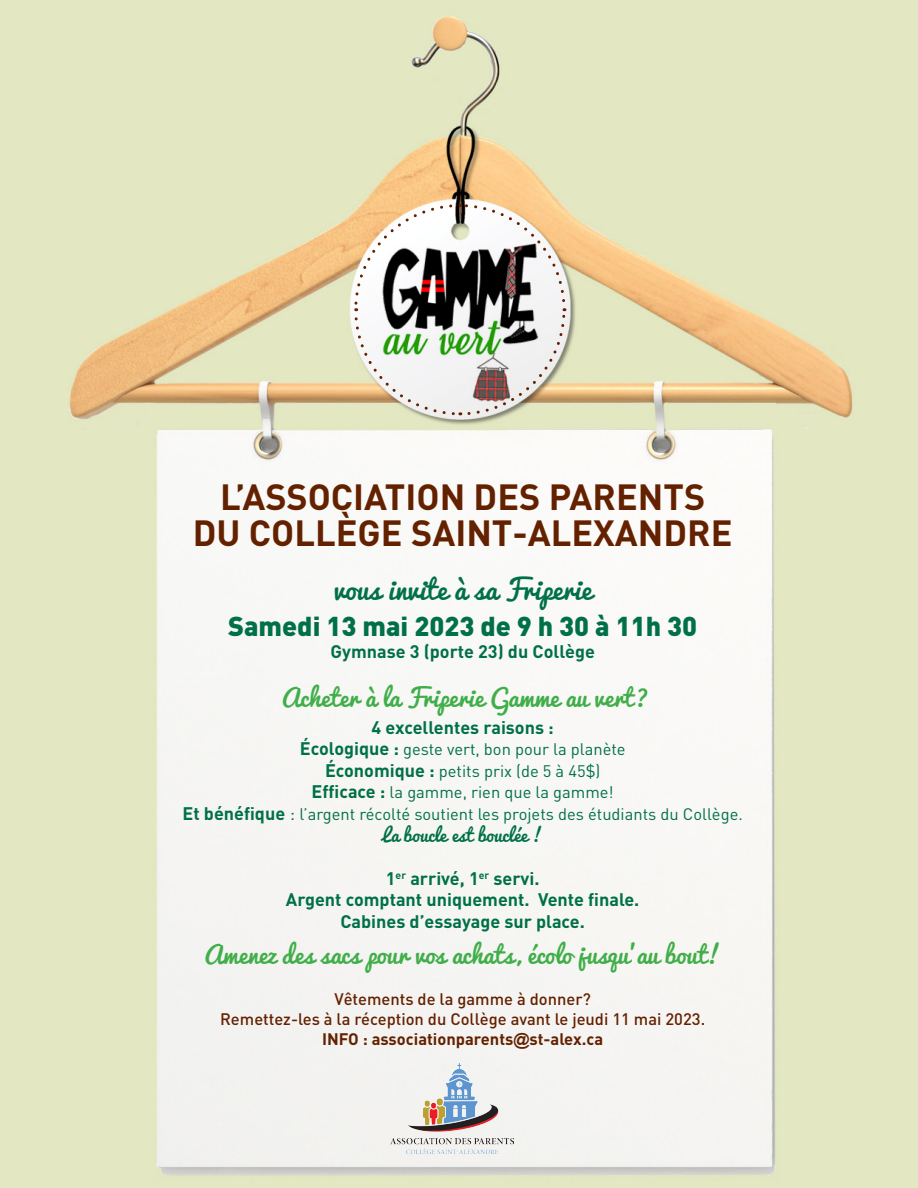
<style>
.page{position:relative;width:918px;height:1188px;background:#fff}
.page>*{position:absolute;margin:0;border:0;box-sizing:border-box;transform-origin:0 0}
.t1{font:700 36px "DIN";color:#642100}
.t2{font:900 27px "DIN";color:#007049}
.t3{font:27px "Pacifico";color:#007049}
.t4{font:24px "Pacifico";color:#40ae49}
.t5{font:700 18px "DIN";color:#007049}
.t6{font:18px "Pacifico";color:#007049}
.t7{font:16.5px "DIN";color:#007049}
.t8{font:500 16.5px/19.8px "DIN";color:#642100;text-align:center}
.t9{font:700 16.5px "DIN";color:#642100}
.s1{font-weight:700;font-size:18px}
.s2{font-size:18px}
.s3{font-family:"Arial"}
</style>
<div class="page">
<img style="left:0;top:0;width:918px;height:1188px">
<svg style="left:353px;top:203px;width:214px;height:214px"></svg>
<img style="left:391px;top:1064px;width:123px;height:89px">
<p class="t1" style="left:220px;top:474px;width:487px">L’ASSOCIATION DES PARENTS</p>
<p class="t1" style="left:193px;top:510px;width:541px">DU COLLÈGE SAINT-ALEXANDRE</p>
<p class="t3" style="left:333px;top:575px;width:260px">vous invite à sa Friperie</p>
<p class="t2" style="left:228px;top:609px;width:471px">Samedi 13 mai 2023 de 9 h 30 à 11h 30</p>
<p class="t5" style="left:331px;top:640px;width:266px">Gymnase 3 (porte 23) du Collège</p>
<p class="t4" style="left:281px;top:684px;width:369px">Acheter à la Friperie Gamme au vert?</p>
<p class="t5" style="left:372px;top:715px;width:184px">4 excellentes raisons :</p>
<p class="t7" style="left:300px;top:739px;width:327px"><span class="s1">Écologique :</span> geste vert, bon pour la planète</p>
<p class="t7" style="left:325px;top:761px;width:277px"><span class="s1">Économique :</span> petits prix (de 5 à 45$)</p>
<p class="t7" style="left:312px;top:782px;width:304px"><span class="s1">Efficace :</span> la gamme, rien que la gamme!</p>
<p class="t7" style="left:183px;top:804px;width:562px"><span class="s1">Et bénéfique</span> <span class="s2">:</span> l’argent récolté soutient les projets des étudiants du Collège.</p>
<p class="t6" style="left:382px;top:825px;width:162px">La boucle est bouclée !</p>
<p class="t5" style="left:386px;top:867px;width:155px">1<sup>er</sup> arrivé, 1<sup>er</sup> servi.</p>
<p class="t5" style="left:286px;top:888px;width:355px">Argent comptant uniquement. Vente finale.</p>
<p class="t5" style="left:340px;top:910px;width:246px">Cabines d’essayage sur place.</p>
<p class="t4" style="left:204px;top:942px;width:518px">Amenez des sacs pour vos achats, écolo jusqu’au bout!</p>
<p class="t8" style="left:220px;top:989px;width:487px">Vêtements de la gamme à donner?<br>Remettez-les à la réception du Collège avant le jeudi 11 mai 2023.</p>
<p class="t9" style="left:322px;top:1028px;width:283px">INFO : associationparents<span class="s3">@</span>st-alex.ca</p>
</div>
